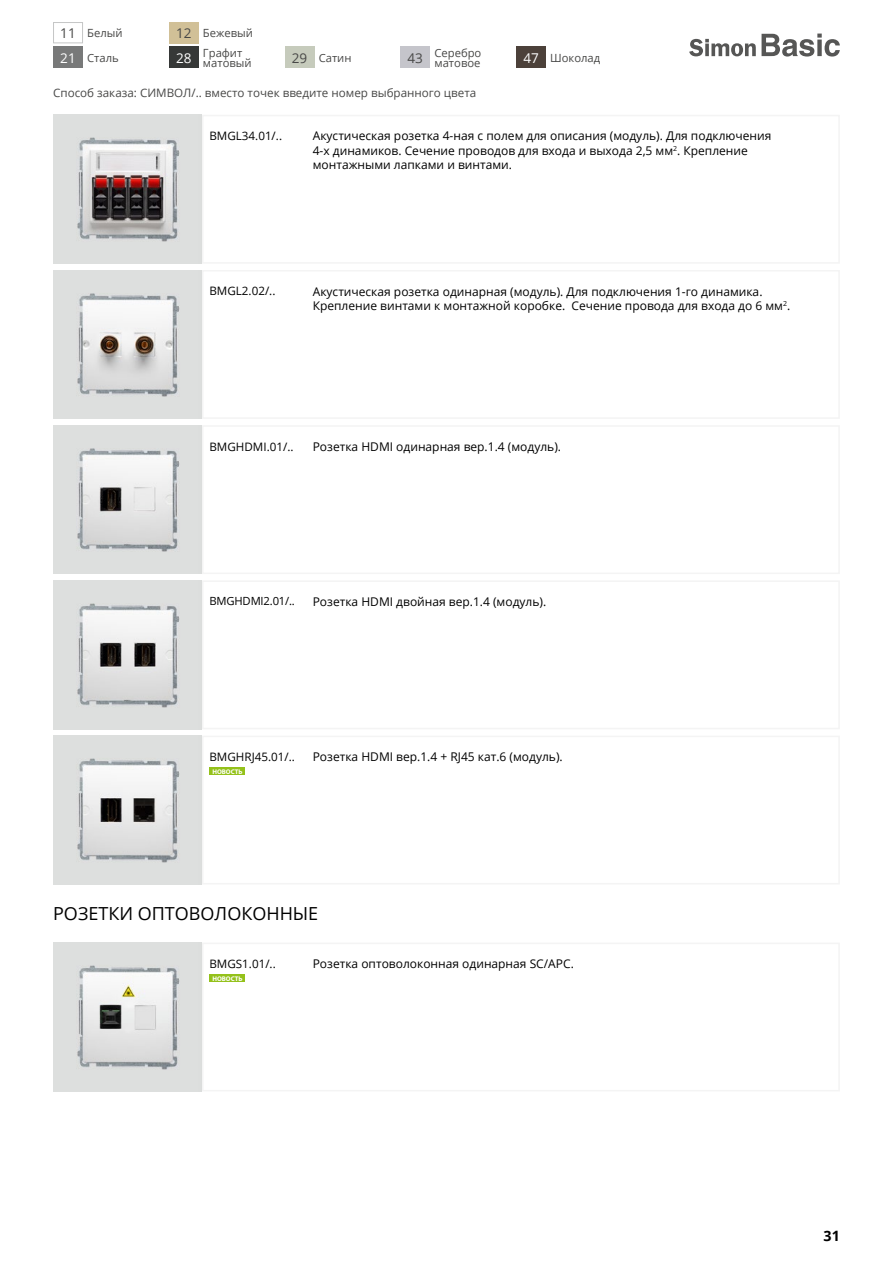
<style>
.page{position:relative;width:893px;height:1263px;background:#fff}
.page>*{position:absolute;margin:0;border:0;box-sizing:border-box;transform-origin:0 0}
.t1{font:18px "Open Sans";color:#000}
.t2{font:700 14.25px "Open Sans";color:#000}
.t3{font:13.5px "Open Sans";color:#484847}
.t4{font:13.5px "Open Sans";color:#fff}
.t5{font:12px/14.4px "Open Sans";color:#000}
.t6{font:11.7px "Open Sans";color:#000}
.t7{font:11.7px "Open Sans";color:#484847}
.t8{font:11.25px/10.5px "Open Sans";color:#484847}
.t9{font:11.25px "Open Sans";letter-spacing:-.015em;color:#000}
.t10{font:700 6.75px "Myriad Pro";color:#fff}
.s1{font-size:13.5px}
</style>
<div class="page">
<svg style="left:689px;top:34px;width:151px;height:23px"></svg>
<div style="left:169px;top:22px;width:30px;height:21px;background:#d1c097"></div>
<div style="left:53px;top:47px;width:30px;height:21px;background:#787979"></div>
<div style="left:169px;top:47px;width:30px;height:21px;background:#363837"></div>
<div style="left:285px;top:47px;width:29px;height:21px;background:#c6cbbc"></div>
<div style="left:400px;top:47px;width:30px;height:21px;background:#c5c5cb"></div>
<div style="left:516px;top:47px;width:30px;height:21px;background:#4c413a"></div>
<div style="left:53px;top:22px;width:30px;height:21px;border:1px solid #c5c6c6"></div>
<img style="left:53px;top:115px;width:149px;height:148px">
<div style="left:202px;top:115px;width:638px;height:149px;border:2px solid #f4f4f4"></div>
<img style="left:53px;top:270px;width:149px;height:149px">
<div style="left:202px;top:270px;width:638px;height:149px;border:2px solid #f4f4f4"></div>
<img style="left:53px;top:425px;width:149px;height:149px">
<div style="left:202px;top:425px;width:638px;height:149px;border:2px solid #f4f4f4"></div>
<img style="left:53px;top:580px;width:149px;height:149px">
<div style="left:202px;top:580px;width:638px;height:149px;border:2px solid #f4f4f4"></div>
<img style="left:53px;top:736px;width:149px;height:148px">
<div style="left:210px;top:767px;width:35px;height:8px;background:#94c11a"></div>
<div style="left:202px;top:736px;width:638px;height:148px;border:2px solid #f4f4f4"></div>
<img style="left:53px;top:942px;width:149px;height:149px">
<div style="left:210px;top:974px;width:35px;height:8px;background:#94c11a"></div>
<div style="left:202px;top:942px;width:638px;height:149px;border:2px solid #f4f4f4"></div>
<p class="t3" style="left:176px;top:24px;width:17px">12</p>
<p class="t8" style="left:60px;top:27px;width:64px"><span class="s1">11</span> Белый</p>
<p class="t8" style="left:87px;top:52px;width:33px">Сталь</p>
<p class="t8" style="left:203px;top:47px;width:50px">Графит матовый</p>
<p class="t8" style="left:319px;top:52px;width:34px">Сатин</p>
<p class="t8" style="left:434px;top:47px;width:49px">Серебро матовое</p>
<p class="t8" style="left:550px;top:52px;width:52px">Шоколад</p>
<p class="t8" style="left:203px;top:27px;width:51px">Бежевый</p>
<p class="t4" style="left:60px;top:48px;width:17px">21</p>
<p class="t4" style="left:176px;top:48px;width:17px">28</p>
<p class="t3" style="left:292px;top:48px;width:17px">29</p>
<p class="t3" style="left:408px;top:48px;width:17px">43</p>
<p class="t4" style="left:523px;top:48px;width:17px">47</p>
<p class="t7" style="left:53px;top:84px;width:425px">Способ заказа: СИМВОЛ/.. вместо точек введите номер выбранного цвета</p>
<p class="t6" style="left:209px;top:128px;width:74px">BMGL34.01/..</p>
<p class="t5" style="left:313px;top:129px;width:460px">Акустическая розетка 4-ная с полем для описания (модуль). Для подключения<br>4-х динамиков. Сечение проводов для входа и выхода 2,5 мм<sup>2</sup>. Крепление монтажными лапками и винтами.</p>
<p class="t6" style="left:209px;top:283px;width:68px">BMGL2.02/..</p>
<p class="t5" style="left:313px;top:284px;width:479px">Акустическая розетка одинарная (модуль). Для подключения 1-го динамика.<br>Крепление винтами к монтажной коробке. Сечение провода для входа до 6 мм<sup>2</sup>.</p>
<p class="t6" style="left:209px;top:438px;width:86px">BMGHDMI.01/..</p>
<p class="t5" style="left:313px;top:439px;width:250px">Розетка HDMI одинарная вер.1.4 (модуль).</p>
<p class="t9" style="left:209px;top:594px;width:87px">BMGHDMI2.01/..</p>
<p class="t5" style="left:313px;top:594px;width:235px">Розетка HDMI двойная вер.1.4 (модуль).</p>
<p class="t6" style="left:209px;top:749px;width:87px">BMGHRJ45.01/..</p>
<p class="t10" style="left:212px;top:767px;width:32px">НОВОСТЬ</p>
<p class="t5" style="left:313px;top:749px;width:252px">Розетка HDMI вер.1.4 + RJ45 кат.6 (модуль).</p>
<h1 class="t1" style="left:53px;top:901px;width:267px">РОЗЕТКИ ОПТОВОЛОКОННЫЕ</h1>
<p class="t6" style="left:209px;top:955px;width:68px">BMGS1.01/..</p>
<p class="t10" style="left:212px;top:974px;width:32px">НОВОСТЬ</p>
<p class="t5" style="left:313px;top:956px;width:263px">Розетка оптоволоконная одинарная SC/APC.</p>
<p class="t2" style="left:823px;top:1226px;width:18px">31</p>
</div>
